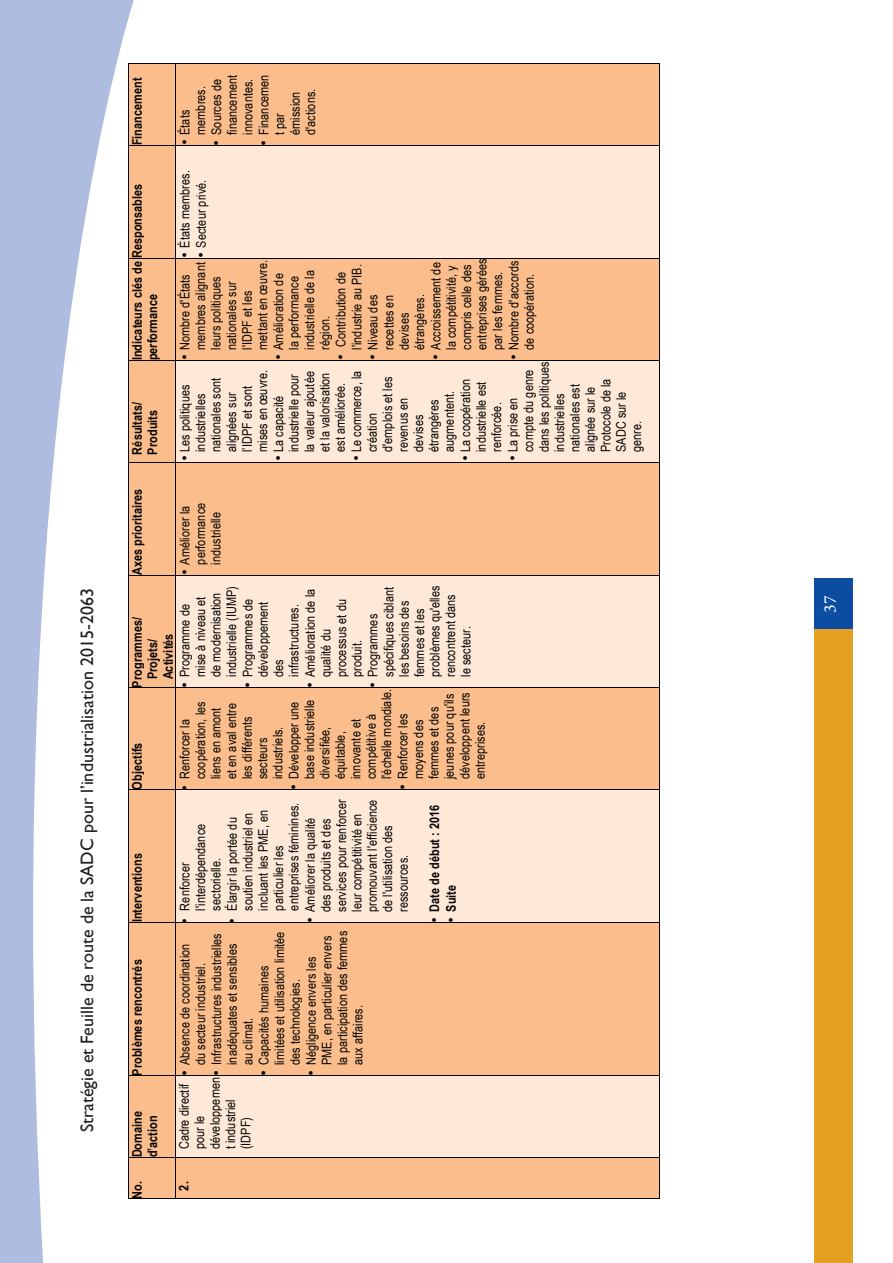
<style>
.page{position:relative;width:893px;height:1263px;background:#fff}
.page>*{position:absolute;margin:0;border:0;box-sizing:border-box;transform-origin:0 0}
.t1{font:18px "Gill Sans";color:#231f20}
.t2{font:18px "Minion Pro";color:#fff}
.t3{font:13.2px/15.6px "Arial Narrow";letter-spacing:.005em;color:#040503}
.t4{font:700 13.2px/15.5px "Arial Narrow";letter-spacing:.005em;color:#040503}
</style>
<div class="page">
<svg style="left:0;top:0;width:138px;height:1263px"></svg>
<div style="left:814px;top:578px;width:38px;height:52px;background:#0d4da1"></div>
<div style="left:814px;top:629px;width:38px;height:634px;background:#e3a023"></div>
<div style="left:129px;top:1158px;width:47px;height:40px;background:#fbbd8b"></div>
<div style="left:129px;top:1076px;width:47px;height:81px;background:#fbbd8b"></div>
<div style="left:129px;top:923px;width:47px;height:152px;background:#fbbd8b"></div>
<div style="left:129px;top:790px;width:47px;height:132px;background:#fbbd8b"></div>
<div style="left:129px;top:688px;width:47px;height:101px;background:#fbbd8b"></div>
<div style="left:129px;top:575px;width:47px;height:112px;background:#fbbd8b"></div>
<div style="left:129px;top:463px;width:47px;height:112px;background:#fbbd8b"></div>
<div style="left:129px;top:361px;width:47px;height:101px;background:#fbbd8b"></div>
<div style="left:129px;top:258px;width:47px;height:102px;background:#fbbd8b"></div>
<div style="left:129px;top:146px;width:47px;height:112px;background:#fbbd8b"></div>
<div style="left:129px;top:64px;width:47px;height:81px;background:#fbbd8b"></div>
<hr style="left:129px;top:462px;width:1px;height:736px;background:#040503">
<hr style="left:129px;top:360px;width:1px;height:102px;background:#040503">
<hr style="left:129px;top:64px;width:1px;height:296px;background:#040503">
<hr style="left:129px;top:1198px;width:47px;height:1px;background:#040503">
<hr style="left:129px;top:1157px;width:47px;height:1px;background:#040503">
<hr style="left:129px;top:1075px;width:47px;height:1px;background:#040503">
<hr style="left:129px;top:922px;width:47px;height:1px;background:#040503">
<hr style="left:129px;top:789px;width:47px;height:1px;background:#040503">
<hr style="left:129px;top:687px;width:47px;height:1px;background:#040503">
<hr style="left:129px;top:575px;width:47px;height:1px;background:#040503">
<hr style="left:129px;top:462px;width:47px;height:1px;background:#040503">
<hr style="left:129px;top:360px;width:47px;height:1px;background:#040503">
<hr style="left:129px;top:258px;width:47px;height:1px;background:#040503">
<hr style="left:129px;top:145px;width:47px;height:1px;background:#040503">
<hr style="left:129px;top:64px;width:47px;height:1px;background:#040503">
<div style="left:176px;top:1158px;width:483px;height:40px;background:#fbbd8b"></div>
<div style="left:176px;top:1076px;width:483px;height:81px;background:#fee8d8"></div>
<div style="left:176px;top:923px;width:483px;height:152px;background:#fbbd8b"></div>
<div style="left:176px;top:790px;width:483px;height:132px;background:#fee8d8"></div>
<div style="left:176px;top:688px;width:483px;height:101px;background:#fbbd8b"></div>
<div style="left:176px;top:575px;width:483px;height:112px;background:#fee8d8"></div>
<div style="left:176px;top:463px;width:483px;height:112px;background:#fbbd8b"></div>
<div style="left:176px;top:361px;width:483px;height:101px;background:#fee8d8"></div>
<div style="left:176px;top:258px;width:483px;height:102px;background:#fbbd8b"></div>
<div style="left:176px;top:146px;width:483px;height:112px;background:#fee8d8"></div>
<div style="left:176px;top:64px;width:483px;height:81px;background:#fbbd8b"></div>
<hr style="left:176px;top:462px;width:1px;height:736px;background:#040503">
<hr style="left:176px;top:360px;width:1px;height:102px;background:#040503">
<hr style="left:176px;top:64px;width:1px;height:296px;background:#040503">
<hr style="left:176px;top:1198px;width:484px;height:1px;background:#040503">
<hr style="left:659px;top:1158px;width:1px;height:40px;background:#040503">
<hr style="left:176px;top:1157px;width:484px;height:1px;background:#040503">
<hr style="left:659px;top:1076px;width:1px;height:81px;background:#040503">
<hr style="left:176px;top:1075px;width:484px;height:1px;background:#040503">
<hr style="left:659px;top:923px;width:1px;height:152px;background:#040503">
<hr style="left:176px;top:922px;width:484px;height:1px;background:#040503">
<hr style="left:659px;top:790px;width:1px;height:132px;background:#040503">
<hr style="left:176px;top:789px;width:484px;height:1px;background:#040503">
<hr style="left:659px;top:688px;width:1px;height:101px;background:#040503">
<hr style="left:176px;top:687px;width:484px;height:1px;background:#040503">
<hr style="left:659px;top:575px;width:1px;height:112px;background:#040503">
<hr style="left:176px;top:575px;width:484px;height:1px;background:#040503">
<hr style="left:659px;top:463px;width:1px;height:112px;background:#040503">
<hr style="left:176px;top:462px;width:484px;height:1px;background:#040503">
<hr style="left:659px;top:361px;width:1px;height:101px;background:#040503">
<hr style="left:176px;top:360px;width:484px;height:1px;background:#040503">
<hr style="left:659px;top:259px;width:1px;height:101px;background:#040503">
<hr style="left:176px;top:258px;width:484px;height:1px;background:#040503">
<hr style="left:659px;top:146px;width:1px;height:112px;background:#040503">
<hr style="left:176px;top:145px;width:484px;height:1px;background:#040503">
<hr style="left:659px;top:64px;width:1px;height:81px;background:#040503">
<hr style="left:176px;top:64px;width:484px;height:1px;background:#040503">
<h1 class="t1" style="left:77px;top:1132px;width:545px;rotate:-90deg">Stratégie et Feuille de route de la SADC pour l’industrialisation 2015-2063</h1>
<p class="t4" style="left:129px;top:145px;width:69px;rotate:-90deg">Financement</p>
<p class="t4" style="left:129px;top:360px;width:178px;rotate:-90deg">Indicateurs clés de Responsables performance</p>
<p class="t4" style="left:129px;top:454px;width:54px;rotate:-90deg">Résultats/<br>Produits</p>
<p class="t4" style="left:129px;top:575px;width:88px;rotate:-90deg">Axes prioritaires</p>
<p class="t3" style="left:177px;top:135px;width:62px;rotate:-90deg">États membres.<br>Sources de financement innovantes.<br>Financemen t par émission d'actions.</p>
<p class="t3" style="left:177px;top:248px;width:79px;line-height:16.2px;rotate:-90deg">États membres.<br>Secteur privé.</p>
<p class="t3" style="left:177px;top:350px;width:93px;rotate:-90deg">Nombre d'États membres alignant leurs politiques nationales sur l'IDPF et les mettant en œuvre.<br>Amélioration de<br>la performance industrielle de la région.<br>Contribution de l'industrie au PIB.<br>Niveau des recettes en devises étrangères.<br>Accroissement de la compétitivité, y compris celle des entreprises gérées par les femmes.<br>Nombre d'accords de coopération.</p>
<p class="t3" style="left:177px;top:452px;width:92px;rotate:-90deg">Les politiques industrielles nationales sont alignées sur l’IDPF et sont mises en œuvre.<br>La capacité industrielle pour<br>la valeur ajoutée et la valorisation est améliorée.<br>Le commerce, la création<br>d'emplois et les revenus en devises étrangères augmentent.<br>La coopération industrielle est renforcée.<br>La prise en compte du genre dans les politiques industrielles nationales est alignée sur le<br>Protocole de la<br>SADC sur le genre.</p>
<p class="t3" style="left:177px;top:565px;width:63px;rotate:-90deg">Améliorer la performance industrielle</p>
<p class="t3" style="left:177px;top:677px;width:93px;rotate:-90deg">Programme de mise à niveau et de modernisation industrielle (IUMP)<br>Programmes de développement des infrastructures.<br>Amélioration de la qualité du processus et du produit.<br>Programmes spécifiques ciblant les besoins des femmes et les problèmes qu'elles rencontrent dans le secteur.</p>
<p class="t4" style="left:129px;top:679px;width:64px;text-indent:-8px;rotate:-90deg">Programmes/<br>Projets/<br>Activités</p>
<p class="t4" style="left:129px;top:790px;width:49px;rotate:-90deg">Objectifs</p>
<p class="t4" style="left:129px;top:922px;width:71px;rotate:-90deg">Interventions</p>
<p class="t4" style="left:129px;top:1075px;width:118px;rotate:-90deg">Problèmes rencontrés</p>
<p class="t4" style="left:129px;top:1157px;width:48px;text-indent:-41px;rotate:-90deg">No. Domaine d’action</p>
<p class="t3" style="left:177px;top:779px;width:92px;rotate:-90deg">Renforcer la coopération, les liens en amont<br>et en aval entre les différents secteurs industriels.<br>Développer une base industrielle diversifiée, équitable, innovante et compétitive à l'échelle mondiale.<br>Renforcer les moyens des femmes et des jeunes pour qu'ils développent leurs entreprises.</p>
<p class="t3" style="left:177px;top:912px;width:114px;rotate:-90deg">Renforcer l'interdépendance sectorielle.<br>Élargir la portée du soutien industriel en incluant les PME, en particulier les entreprises féminines.<br>Améliorer la qualité des produits et des services pour renforcer leur compétitivité en promouvant l'efficience de l'utilisation des ressources.</p>
<p class="t4" style="left:426px;top:912px;width:108px;line-height:16.5px;rotate:-90deg">Date de début : 2016<br>Suite</p>
<p class="t3" style="left:177px;top:1065px;width:136px;rotate:-90deg">Absence de coordination du secteur industriel.<br>Infrastructures industrielles inadéquates et sensibles au climat.<br>Capacités humaines limitées et utilisation limitée des technologies.<br>Négligence envers les<br>PME, en particulier envers la participation des femmes aux affaires.</p>
<p class="t3" style="left:176px;top:1149px;width:74px;rotate:-90deg">Cadre directif pour le développemen t industriel (IDPF)</p>
<p class="t4" style="left:176px;top:1190px;width:11px;rotate:-90deg">2.</p>
<h1 class="t2" style="left:819px;top:613px;width:19px;rotate:-90deg">37</h1>
</div>
